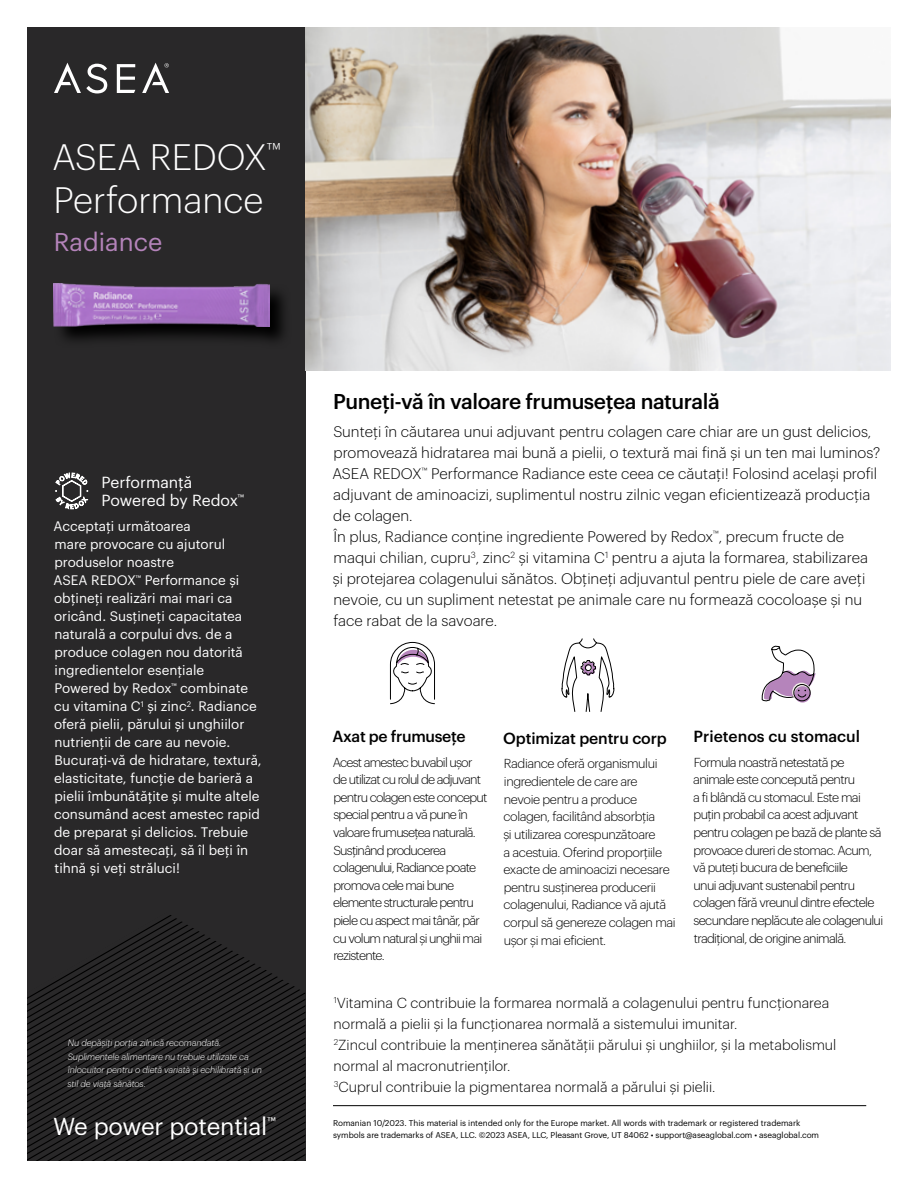
<style>
.page{position:relative;width:918px;height:1188px;background:#fff}
.page>*{position:absolute;margin:0;border:0;box-sizing:border-box;transform-origin:0 0}
.t1{font:300 36px/43.2px "Graphik";color:#fff}
.t2{font:25.05px "Graphik";color:#b584bb}
.t3{font:24px "Graphik";letter-spacing:-.01em;color:#fff}
.t4{font:500 21px "Graphik";letter-spacing:-.02em;color:#000}
.t5{font:500 15.75px "Graphik";letter-spacing:-.01em;color:#000}
.t6{font:15.75px/18px "Graphik";color:#fff}
.t7{font:300 15px/21px "Graphik";color:#000}
.t8{font:300 14.25px/21px "Graphik";color:#000}
.t9{font:13.5px/18px "Graphik";color:#fff}
.t10{font:300 12.75px/17.5px "Graphik";letter-spacing:-.05em;color:#000}
.t11{font:300 12.75px/17.5px "Graphik";letter-spacing:-.03em;color:#000}
.t12{font:italic 300 9px/13.5px "Graphik";letter-spacing:-.01em;color:#fff}
.t13{font:8.25px/12px "Graphik";letter-spacing:-.005em;color:#000}
</style>
<div class="page">
<div style="left:27px;top:27px;width:279px;height:1134px;background:#292829"></div>
<svg style="left:27px;top:915px;width:278px;height:246px"></svg>
<img style="left:305px;top:27px;width:585px;height:344px">
<svg style="left:54px;top:284px;width:230px;height:57px"></svg>
<img style="left:54px;top:283px;width:215px;height:43px">
<svg style="left:54px;top:63px;width:53px;height:30px"></svg>
<svg style="left:117px;top:64px;width:18px;height:29px"></svg>
<svg style="left:142px;top:63px;width:27px;height:30px"></svg>
<hr style="left:333px;top:1105px;width:533px;height:1px;background:#000">
<svg style="left:390px;top:642px;width:45px;height:63px"></svg>
<svg style="left:761px;top:645px;width:55px;height:57px"></svg>
<svg style="left:561px;top:638px;width:54px;height:74px"></svg>
<svg style="left:55px;top:473px;width:33px;height:36px"></svg>
<h1 class="t1" style="left:52px;top:133px;width:230px">ASEA REDOX<sup>™<br></sup>Performance</h1>
<h2 class="t2" style="left:54px;top:223px;width:110px">Radiance</h2>
<p class="t6" style="left:102px;top:472px;width:144px">Performanță<br>Powered by Redox<sup>™</sup></p>
<p class="t9" style="left:54px;top:516px;width:210px">Acceptați următoarea<br>mare provocare cu ajutorul produselor noastre<br>ASEA REDOX<sup>™</sup> Performance și obțineți realizări mai mari ca oricând. Susțineți capacitatea naturală a corpului dvs. de a produce colagen nou datorită ingredientelor esențiale<br>Powered by Redox<sup>™</sup> combinate cu vitamina C<sup>1</sup> și zinc<sup>2</sup>. Radiance oferă pielii, părului și unghiilor nutrienții de care au nevoie.<br>Bucurați-vă de hidratare, textură, elasticitate, funcție de barieră a pielii îmbunătățite și multe altele consumând acest amestec rapid de preparat și delicios. Trebuie doar să amestecați, să îl beți în tihnă și veți străluci!</p>
<p class="t12" style="left:68px;top:1035px;width:196px">Nu depășiți porția zilnică recomandată.<br>Suplimentele alimentare nu trebuie utilizate ca înlocuitor pentru o dietă variată și echilibrată și un stil de viață sănătos.</p>
<h3 class="t4" style="left:333px;top:385px;width:388px">Puneți-vă în valoare frumusețea naturală</h3>
<p class="t7" style="left:332px;top:420px;width:549px">Sunteți în căutarea unui adjuvant pentru colagen care chiar are un gust delicios, promovează hidratarea mai bună a pielii, o textură mai fină și un ten mai luminos?<br>ASEA REDOX<sup>™</sup> Performance Radiance este ceea ce căutați! Folosind același profil adjuvant de aminoacizi, suplimentul nostru zilnic vegan eficientizează producția de colagen.<br>În plus, Radiance conține ingrediente Powered by Redox<sup>™</sup>, precum fructe de maqui chilian, cupru<sup>3</sup>, zinc<sup>2</sup> și vitamina C<sup>1</sup> pentru a ajuta la formarea, stabilizarea și protejarea colagenului sănătos. Obțineți adjuvantul pentru piele de care aveți nevoie, cu un supliment netestat pe animale care nu formează cocoloașe și nu face rabat de la savoare.</p>
<p class="t5" style="left:332px;top:724px;width:135px">Axat pe frumusețe</p>
<p class="t10" style="left:333px;top:752px;width:156px">Acest amestec buvabil ușor de utilizat cu rolul de adjuvant pentru colagen este conceput special pentru a vă pune în valoare frumusețea naturală.<br>Susținând producerea colagenului, Radiance poate promova cele mai bune elemente structurale pentru piele cu aspect mai tânăr, păr cu volum natural și unghii mai rezistente.</p>
<p class="t5" style="left:503px;top:726px;width:165px">Optimizat pentru corp</p>
<p class="t11" style="left:503px;top:754px;width:174px">Radiance oferă organismului ingredientele de care are nevoie pentru a produce colagen, facilitând absorbția<br>și utilizarea corespunzătoare<br>a acestuia. Oferind proporțiile exacte de aminoacizi necesare pentru susținerea producerii colagenului, Radiance vă ajută corpul să genereze colagen mai ușor și mai eficient.</p>
<p class="t5" style="left:694px;top:724px;width:168px">Prietenos cu stomacul</p>
<p class="t10" style="left:693px;top:752px;width:191px">Formula noastră netestată pe animale este concepută pentru<br>a fi blândă cu stomacul. Este mai puțin probabil ca acest adjuvant pentru colagen pe bază de plante să provoace dureri de stomac. Acum, vă puteți bucura de beneficiile<br>unui adjuvant sustenabil pentru colagen fără vreunul dintre efectele secundare neplăcute ale colagenului tradițional, de origine animală.</p>
<p class="t8" style="left:334px;top:991px;width:504px"><sup>1</sup>Vitamina C contribuie la formarea normală a colagenului pentru funcționarea normală a pielii și la funcționarea normală a sistemului imunitar.<br><sup>2</sup>Zincul contribuie la menținerea sănătății părului și unghiilor, și la metabolismul normal al macronutrienților.<br><sup>3</sup>Cuprul contribuie la pigmentarea normală a părului și pielii.</p>
<h3 class="t3" style="left:53px;top:1109px;width:224px">We power potential<sup>™</sup></h3>
<p class="t13" style="left:333px;top:1116px;width:488px">Romanian 10/2023. This material is intended only for the Europe market. All words with trademark or registered trademark symbols are trademarks of ASEA, LLC. ©2023 ASEA, LLC, Pleasant Grove, UT 84062 • support@aseaglobal.com • aseaglobal.com</p>
</div>
